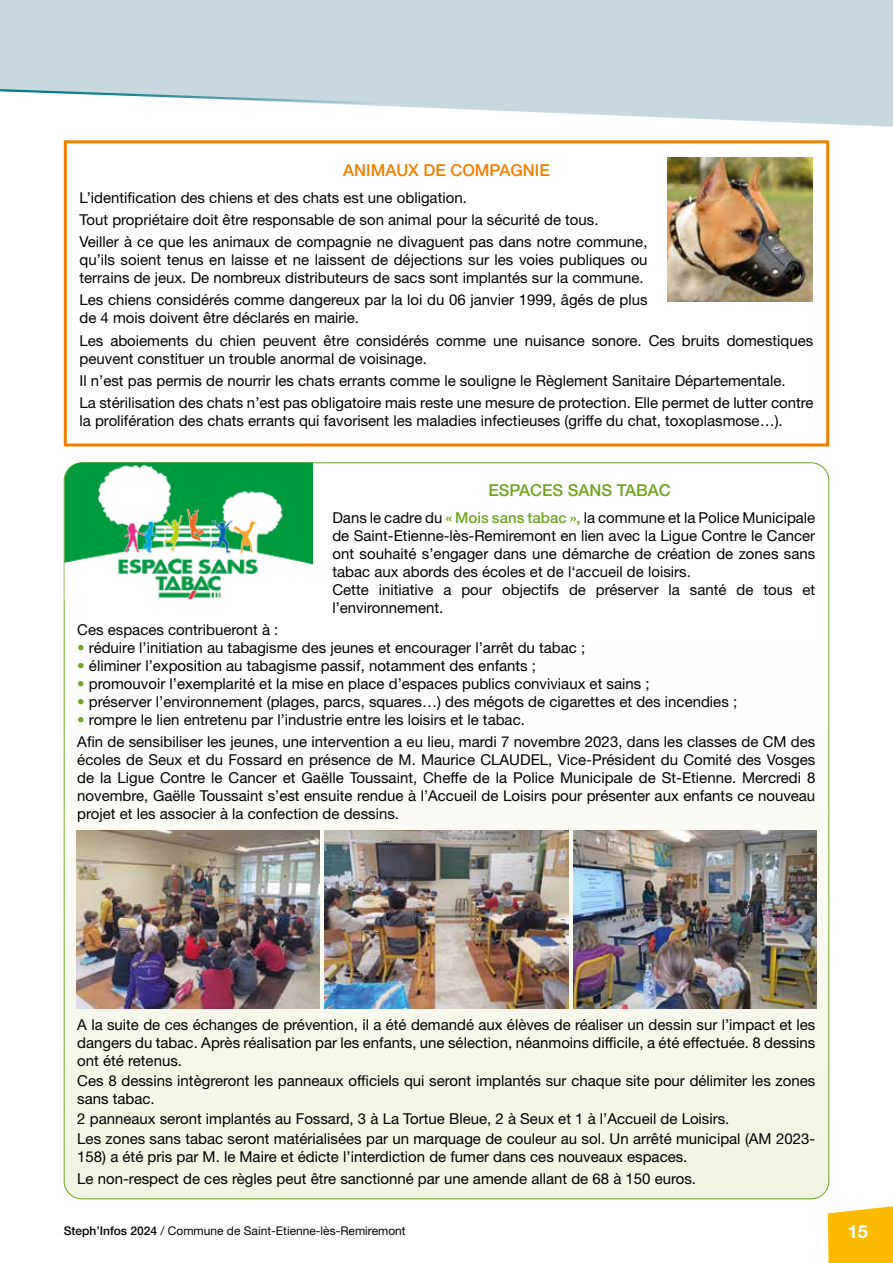
<style>
.page{position:relative;width:893px;height:1263px;background:#fff}
.page>*{position:absolute;margin:0;border:0;box-sizing:border-box;transform-origin:0 0}
.t1{font:700 18px "Helvetica Neue LT Std";color:#fff}
.t2{font:500 16.5px "Helvetica Neue LT Std";color:#f07f00}
.t3{font:500 16.5px "Helvetica Neue LT Std";color:#71a423}
.t4{font:15px/18px "Helvetica Neue LT Std";color:#000}
.t5{font:12px "Helvetica Neue LT Std";color:#000}
.s1{font-weight:500;color:#71a423}
.s2{color:#71a423}
.s3{font-weight:500}
</style>
<div class="page">
<div style="left:64px;top:140px;width:765px;height:306px;border:3px solid #f07f00"></div>
<div style="left:64px;top:462px;width:765px;height:737px;background:linear-gradient(to bottom,#fff,#eceedc);border-radius:18px"></div>
<img style="left:668px;top:157px;width:144px;height:145px">
<img style="left:77px;top:830px;width:243px;height:179px">
<img style="left:325px;top:830px;width:243px;height:178px">
<img style="left:573px;top:830px;width:244px;height:178px">
<img style="left:65px;top:462px;width:248px;height:139px">
<svg style="left:0;top:0;width:893px;height:127px;background:#cedde3"></svg>
<svg style="left:828px;top:1206px;width:65px;height:57px;background:#fbbe11"></svg>
<svg style="left:0;top:88px;width:379px;height:18px"></svg>
<p class="t2" style="left:343px;top:160px;width:208px">ANIMAUX DE COMPAGNIE</p>
<p class="t4" style="left:80px;top:186px;width:569px;line-height:22.2px">L’identification des chiens et des chats est une obligation.<br>Tout propriétaire doit être responsable de son animal pour la sécurité de tous.<br>Veiller à ce que les animaux de compagnie ne divaguent pas dans notre commune,</p>
<p class="t4" style="left:80px;top:251px;width:570px">qu’ils soient tenus en laisse et ne laissent de déjections sur les voies publiques ou terrains de jeux. De nombreux distributeurs de sacs sont implantés sur la commune.</p>
<p class="t4" style="left:80px;top:291px;width:569px">Les chiens considérés comme dangereux par la loi du 06 janvier 1999, âgés de plus de 4 mois doivent être déclarés en mairie.</p>
<p class="t4" style="left:80px;top:331px;width:735px">Les aboiements du chien peuvent être considérés comme une nuisance sonore. Ces bruits domestiques peuvent constituer un trouble anormal de voisinage.</p>
<p class="t4" style="left:80px;top:369px;width:735px;line-height:22.2px">Il n’est pas permis de nourrir les chats errants comme le souligne le Règlement Sanitaire Départementale.<br>La stérilisation des chats n’est pas obligatoire mais reste une mesure de protection. Elle permet de lutter contre</p>
<p class="t4" style="left:80px;top:412px;width:705px">la prolifération des chats errants qui favorisent les maladies infectieuses (griffe du chat, toxoplasmose…).</p>
<p class="t3" style="left:488px;top:480px;width:184px">ESPACES SANS TABAC</p>
<p class="t4" style="left:332px;top:508px;width:484px">Dans le cadre du <span class="s1">« Mois sans tabac »,</span> la commune et la Police Municipale de Saint-Etienne-lès-Remiremont en lien avec la Ligue Contre le Cancer ont souhaité s’engager dans une démarche de création de zones sans tabac aux abords des écoles et de l‘accueil de loisirs.<br>Cette initiative a pour objectifs de préserver la santé de tous et l’environnement.</p>
<p class="t4" style="left:77px;top:620px;width:203px">Ces espaces contribueront à :</p>
<p class="t4" style="left:77px;top:638px;width:509px"><span class="s2">•</span> réduire l’initiation au tabagisme des jeunes et encourager l’arrêt du tabac ;</p>
<p class="t4" style="left:77px;top:656px;width:460px"><span class="s2">•</span> éliminer l’exposition au tabagisme passif, notamment des enfants ;</p>
<p class="t4" style="left:77px;top:674px;width:574px"><span class="s2">•</span> promouvoir l’exemplarité et la mise en place d’espaces publics conviviaux et sains ;</p>
<p class="t4" style="left:77px;top:692px;width:661px"><span class="s2">•</span> préserver l’environnement (plages, parcs, squares…) des mégots de cigarettes et des incendies ;</p>
<p class="t4" style="left:77px;top:708px;width:740px;line-height:22.2px"><span class="s2">•</span> rompre le lien entretenu par l’industrie entre les loisirs et le tabac.<br>Afin de sensibiliser les jeunes, une intervention a eu lieu, mardi 7 novembre 2023, dans les classes de CM des</p>
<p class="t4" style="left:77px;top:750px;width:740px;text-align:justify">écoles de Seux et du Fossard en présence de M. Maurice CLAUDEL, Vice-Président du Comité des Vosges de la Ligue Contre le Cancer et Gaëlle Toussaint, Cheffe de la Police Municipale de St-Etienne. Mercredi 8 novembre, Gaëlle Toussaint s’est ensuite rendue à l’Accueil de Loisirs pour présenter aux enfants ce nouveau projet et les associer à la confection de dessins.</p>
<p class="t4" style="left:77px;top:1015px;width:740px;text-align:justify">A la suite de ces échanges de prévention, il a été demandé aux élèves de réaliser un dessin sur l’impact et les dangers du tabac. Après réalisation par les enfants, une sélection, néanmoins difficile, a été effectuée. 8 dessins ont été retenus.</p>
<p class="t4" style="left:77px;top:1071px;width:739px">Ces 8 dessins intègreront les panneaux officiels qui seront implantés sur chaque site pour délimiter les zones sans tabac.</p>
<p class="t4" style="left:77px;top:1108px;width:739px;line-height:20.1px">2 panneaux seront implantés au Fossard, 3 à La Tortue Bleue, 2 à Seux et 1 à l’Accueil de Loisirs.<br>Les zones sans tabac seront matérialisées par un marquage de couleur au sol. Un arrêté municipal (AM 2023-</p>
<p class="t4" style="left:77px;top:1145px;width:620px;line-height:22.2px">158) a été pris par M. le Maire et édicte l’interdiction de fumer dans ces nouveaux espaces.<br>Le non-respect de ces règles peut être sanctionné par une amende allant de 68 à 150 euros.</p>
<p class="t5" style="left:64px;top:1224px;width:343px"><span class="s3">Steph’Infos 2024</span> / Commune de Saint-Etienne-lès-Remiremont</p>
<p class="t1" style="left:848px;top:1220px;width:22px">15</p>
</div>
